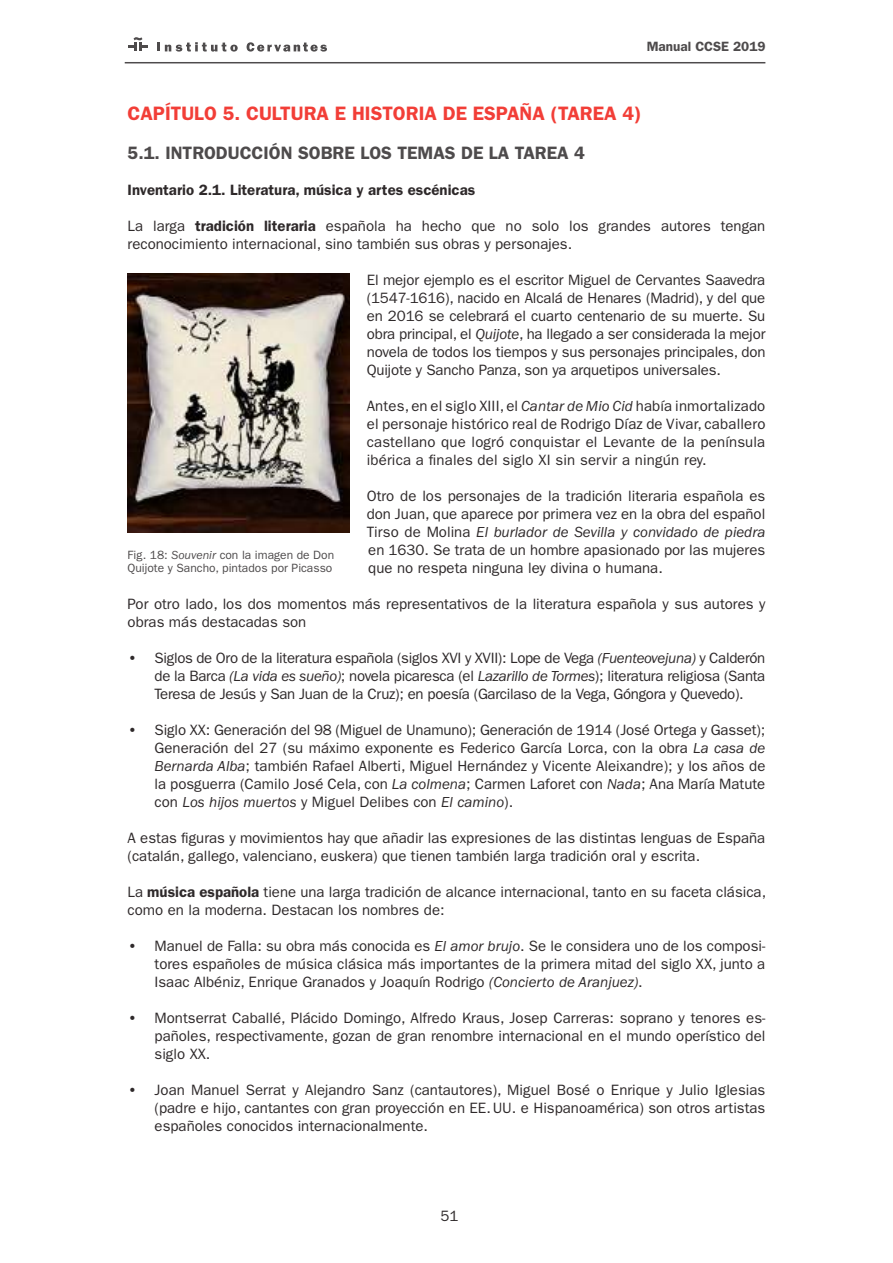
<style>
.page{position:relative;width:893px;height:1263px;background:#fff}
.page>*{position:absolute;margin:0;border:0;box-sizing:border-box;transform-origin:0 0}
.t1{font:600 19.5px "ITC Franklin Gothic Std";color:#f23e37}
.t2{font:600 18px "ITC Franklin Gothic Std";color:#4e4b4c}
.t3{font:15px/18px "ITC Franklin Gothic Std";color:#2e292a;text-align:justify}
.t4{font:600 15px "ITC Franklin Gothic Std";color:#2e292a}
.t5{font:600 13.5px "ITC Franklin Gothic Std";color:#4e4b4c}
.t6{font:12px/13.5px "ITC Franklin Gothic Std";color:#4e4b4c}
.s1{font-weight:600}
.s2{font-style:italic}
.s3{font-family:"Franklin Gothic"}
</style>
<div class="page">
<svg style="left:128px;top:37px;width:20px;height:14px"></svg>
<svg style="left:157px;top:42px;width:81px;height:10px"></svg>
<svg style="left:247px;top:42px;width:80px;height:10px"></svg>
<hr style="left:125px;top:62px;width:640px;height:1px;background:#4e4b4c">
<img style="left:128px;top:274px;width:222px;height:259px">
<p class="t5" style="left:647px;top:38px;width:120px">Manual CCSE 2019</p>
<h1 class="t1" style="left:128px;top:101px;width:515px">CAPÍTULO 5. CULTURA E HISTORIA DE ESPAÑA (TAREA 4)</h1>
<p class="t2" style="left:128px;top:142px;width:459px">5.1. INTRODUCCIÓN SOBRE LOS TEMAS DE LA TAREA 4</p>
<p class="t4" style="left:128px;top:181px;width:349px">Inventario 2.1. Literatura, música y artes escénicas</p>
<p class="t3" style="left:128px;top:217px;width:639px">La larga <span class="s1">tradición literaria</span> española ha hecho que no solo los grandes autores tengan reconocimiento internacional, sino también sus obras y personajes.</p>
<p class="t3" style="left:367px;top:271px;width:400px">El mejor ejemplo es el escritor Miguel de Cervantes Saavedra (1547-1616), nacido en Alcalá de Henares (Madrid), y del que en 2016 se celebrará el cuarto centenario de su muerte. Su obra principal, el <span class="s2">Quijote</span>, ha llegado a ser considerada la mejor novela de todos los tiempos y sus personajes principales, don Quijote y Sancho Panza, son ya arquetipos universales.</p>
<p class="t3" style="left:367px;top:397px;width:400px">Antes, en el siglo XIII, el <span class="s2">Cantar de Mio Cid</span> había inmortalizado el personaje histórico real de Rodrigo Díaz de Vivar, caballero castellano que logró conquistar el Levante de la península ibérica a finales del siglo XI sin servir a ningún rey.</p>
<p class="t3" style="left:367px;top:487px;width:400px">Otro de los personajes de la tradición literaria española es don Juan, que aparece por primera vez en la obra del español Tirso de Molina <span class="s2">El burlador de Sevilla y convidado de piedra </span>en 1630. Se trata de un hombre apasionado por las mujeres que no respeta ninguna ley divina o humana.</p>
<p class="t3" style="left:128px;top:595px;width:639px">Por otro lado, los dos momentos más representativos de la literatura española y sus autores y obras más destacadas son</p>
<p class="t3" style="left:155px;top:649px;width:612px;text-indent:-27px"><span class="s3">•</span> Siglos de Oro de la literatura española (siglos XVI y XVII): Lope de Vega <span class="s2">(Fuenteovejuna)</span> y Calderón de la Barca <span class="s2">(La vida es sueño)</span>; novela picaresca (el <span class="s2">Lazarillo de Tormes</span>); literatura religiosa (Santa Teresa de Jesús y San Juan de la Cruz); en poesía (Garcilaso de la Vega, Góngora y Quevedo).</p>
<p class="t3" style="left:155px;top:721px;width:612px;text-indent:-27px"><span class="s3">•</span> Siglo XX: Generación del 98 (Miguel de Unamuno); Generación de 1914 (José Ortega y Gasset); Generación del 27 (su máximo exponente es Federico García Lorca, con la obra <span class="s2">La casa de Bernarda Alba</span>; también Rafael Alberti, Miguel Hernández y Vicente Aleixandre); y los años de la posguerra (Camilo José Cela, con <span class="s2">La colmena</span>; Carmen Laforet con <span class="s2">Nada</span>; Ana María Matute con <span class="s2">Los hijos muertos</span> y Miguel Delibes con <span class="s2">El camino</span>).</p>
<p class="t3" style="left:128px;top:829px;width:639px">A estas figuras y movimientos hay que añadir las expresiones de las distintas lenguas de España (catalán, gallego, valenciano, euskera) que tienen también larga tradición oral y escrita.</p>
<p class="t3" style="left:128px;top:883px;width:640px">La <span class="s1">música española</span> tiene una larga tradición de alcance internacional, tanto en su faceta clásica, como en la moderna. Destacan los nombres de:</p>
<p class="t3" style="left:155px;top:937px;width:612px;text-indent:-27px"><span class="s3">•</span> Manuel de Falla: su obra más conocida es <span class="s2">El amor brujo</span>. Se le considera uno de los composi&shy;tores españoles de música clásica más importantes de la primera mitad del siglo XX, junto a Isaac Albéniz, Enrique Granados y Joaquín Rodrigo <span class="s2">(Concierto de Aranjuez)</span>.</p>
<p class="t3" style="left:155px;top:1009px;width:612px;text-indent:-27px"><span class="s3">•</span> Montserrat Caballé, Plácido Domingo, Alfredo Kraus, Josep Carreras: soprano y tenores es&shy;pañoles, respectivamente, gozan de gran renombre internacional en el mundo operístico del siglo XX.</p>
<p class="t3" style="left:155px;top:1081px;width:612px;text-indent:-27px"><span class="s3">•</span> Joan Manuel Serrat y Alejandro Sanz (cantautores), Miguel Bosé o Enrique y Julio Iglesias (padre e hijo, cantantes con gran proyección en EE.UU. e Hispanoamérica) son otros artistas españoles conocidos internacionalmente.</p>
<p class="t6" style="left:128px;top:548px;width:208px">Fig. 18: <span class="s2">Souvenir</span> con la imagen de Don<br>Quijote y Sancho, pintados por Picasso</p>
<p class="t3" style="left:440px;top:1207px;width:19px">51</p>
</div>
